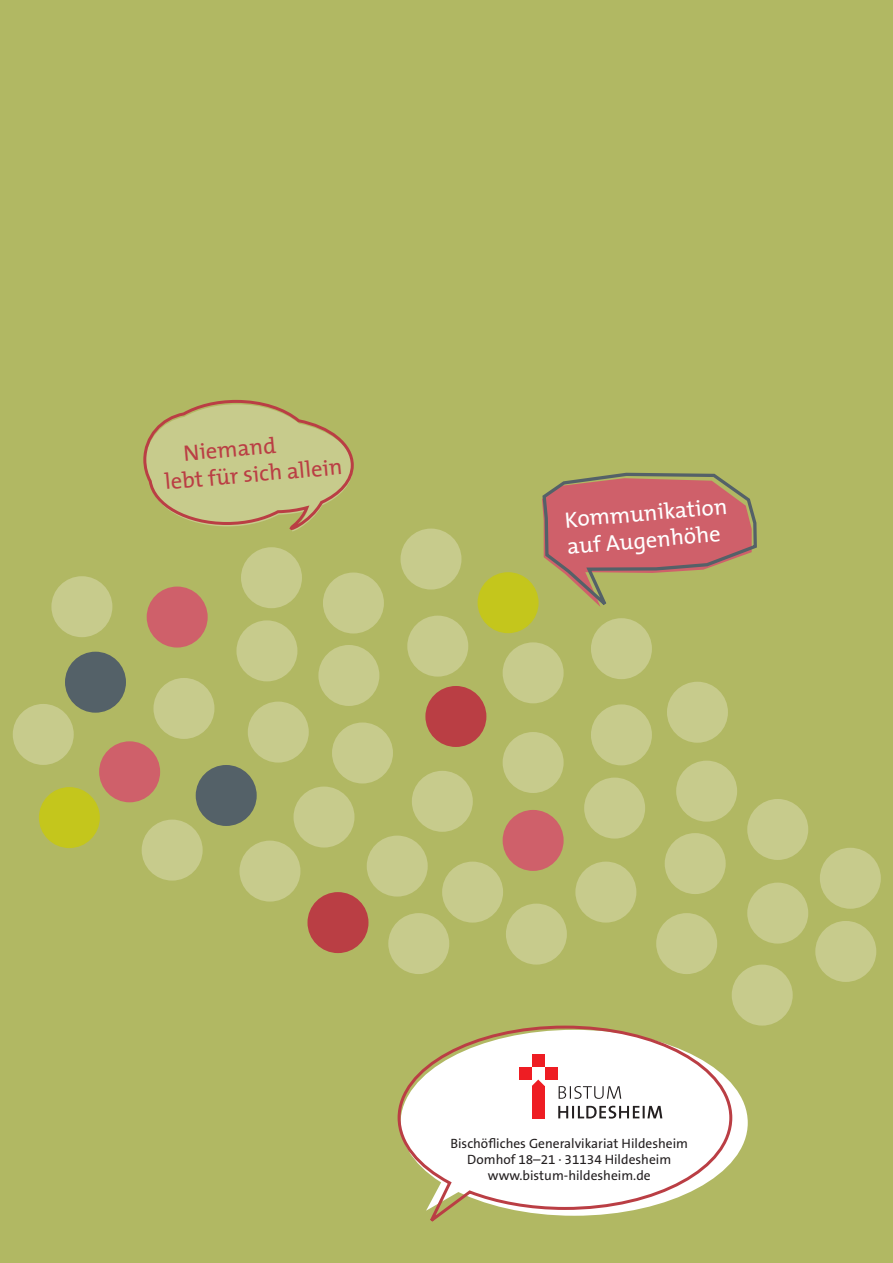
<style>
.page{position:relative;width:893px;height:1263px;background:#b1b863}
.page>*{position:absolute;margin:0;border:0;box-sizing:border-box;transform-origin:0 0}
.t1{font:22.5px/27px "The Mix";color:#fff}
.t2{font:22.5px/27px "The Mix";color:#ba3e44}
.t3{font:13.5px/16.2px "The Sans B5 Plain";color:#231f20;text-align:center}
</style>
<div class="page">
<div style="left:241px;top:547px;width:61px;height:61px;background:#c7cb8c;border-radius:50%"></div>
<div style="left:820px;top:848px;width:61px;height:61px;background:#c7cb8c;border-radius:50%"></div>
<div style="left:147px;top:586px;width:61px;height:61px;background:#cf606a;border-radius:50%"></div>
<div style="left:236px;top:620px;width:61px;height:61px;background:#c7cb8c;border-radius:50%"></div>
<div style="left:815px;top:921px;width:61px;height:61px;background:#c7cb8c;border-radius:50%"></div>
<div style="left:153px;top:678px;width:61px;height:61px;background:#c7cb8c;border-radius:50%"></div>
<div style="left:248px;top:702px;width:61px;height:60px;background:#c7cb8c;border-radius:50%"></div>
<div style="left:196px;top:765px;width:61px;height:61px;background:#546168;border-radius:50%"></div>
<div style="left:99px;top:741px;width:61px;height:61px;background:#cf606a;border-radius:50%"></div>
<div style="left:65px;top:652px;width:61px;height:61px;background:#546168;border-radius:50%"></div>
<div style="left:51px;top:576px;width:61px;height:61px;background:#c7cb8c;border-radius:50%"></div>
<div style="left:39px;top:787px;width:61px;height:61px;background:#c4c61c;border-radius:50%"></div>
<div style="left:307px;top:892px;width:61px;height:61px;background:#ba3e44;border-radius:50%"></div>
<div style="left:442px;top:861px;width:61px;height:61px;background:#c7cb8c;border-radius:50%"></div>
<div style="left:575px;top:861px;width:61px;height:61px;background:#c7cb8c;border-radius:50%"></div>
<div style="left:506px;top:903px;width:61px;height:61px;background:#c7cb8c;border-radius:50%"></div>
<div style="left:388px;top:913px;width:61px;height:61px;background:#c7cb8c;border-radius:50%"></div>
<div style="left:656px;top:913px;width:61px;height:61px;background:#c7cb8c;border-radius:50%"></div>
<div style="left:732px;top:964px;width:61px;height:61px;background:#c7cb8c;border-radius:50%"></div>
<div style="left:13px;top:704px;width:61px;height:61px;background:#c7cb8c;border-radius:50%"></div>
<div style="left:293px;top:786px;width:61px;height:61px;background:#c7cb8c;border-radius:50%"></div>
<div style="left:367px;top:835px;width:61px;height:61px;background:#c7cb8c;border-radius:50%"></div>
<div style="left:332px;top:722px;width:61px;height:61px;background:#c7cb8c;border-radius:50%"></div>
<div style="left:318px;top:645px;width:61px;height:61px;background:#c7cb8c;border-radius:50%"></div>
<div style="left:323px;top:572px;width:61px;height:61px;background:#c7cb8c;border-radius:50%"></div>
<div style="left:407px;top:616px;width:61px;height:61px;background:#c7cb8c;border-radius:50%"></div>
<div style="left:425px;top:686px;width:61px;height:61px;background:#ba3e44;border-radius:50%"></div>
<div style="left:412px;top:771px;width:61px;height:61px;background:#c7cb8c;border-radius:50%"></div>
<div style="left:503px;top:732px;width:61px;height:61px;background:#c7cb8c;border-radius:50%"></div>
<div style="left:503px;top:642px;width:61px;height:61px;background:#c7cb8c;border-radius:50%"></div>
<div style="left:591px;top:618px;width:61px;height:61px;background:#c7cb8c;border-radius:50%"></div>
<div style="left:591px;top:704px;width:61px;height:61px;background:#c7cb8c;border-radius:50%"></div>
<div style="left:667px;top:682px;width:61px;height:61px;background:#c7cb8c;border-radius:50%"></div>
<div style="left:665px;top:833px;width:61px;height:61px;background:#c7cb8c;border-radius:50%"></div>
<div style="left:676px;top:761px;width:61px;height:61px;background:#c7cb8c;border-radius:50%"></div>
<div style="left:747px;top:882px;width:61px;height:61px;background:#c7cb8c;border-radius:50%"></div>
<div style="left:747px;top:799px;width:61px;height:61px;background:#c7cb8c;border-radius:50%"></div>
<div style="left:478px;top:572px;width:61px;height:61px;background:#c4c61c;border-radius:50%"></div>
<div style="left:400px;top:528px;width:61px;height:61px;background:#c7cb8c;border-radius:50%"></div>
<div style="left:503px;top:810px;width:61px;height:61px;background:#cf606a;border-radius:50%"></div>
<div style="left:584px;top:777px;width:61px;height:61px;background:#c7cb8c;border-radius:50%"></div>
<div style="left:239px;top:840px;width:61px;height:61px;background:#c7cb8c;border-radius:50%"></div>
<div style="left:142px;top:819px;width:61px;height:61px;background:#c7cb8c;border-radius:50%"></div>
<svg style="left:542px;top:472px;width:215px;height:135px"></svg>
<svg style="left:143px;top:399px;width:211px;height:133px"></svg>
<svg style="left:397px;top:1025px;width:337px;height:197px"></svg>
<div style="left:532px;top:1053px;width:13px;height:13px;background:#ee1d23"></div>
<div style="left:545px;top:1066px;width:13px;height:13px;background:#ee1d23"></div>
<div style="left:519px;top:1066px;width:13px;height:13px;background:#ee1d23"></div>
<svg style="left:532px;top:1079px;width:13px;height:7px"></svg>
<svg style="left:558px;top:1106px;width:104px;height:12px"></svg>
<svg style="left:559px;top:1086px;width:62px;height:13px"></svg>
<div style="left:532px;top:1086px;width:13px;height:32px;background:#ee1d23"></div>
<h1 class="t2" style="left:161px;top:441px;width:180px;text-indent:21px;rotate:-5deg">Niemand<br>lebt für sich allein</h1>
<h1 class="t1" style="left:564px;top:506px;width:165px;rotate:-5deg">Kommunikation auf Augenhöhe</h1>
<p class="t3" style="left:450px;top:1135px;width:239px">Bischöfliches Generalvikariat Hildesheim<br>Domhof 18–21 · 31134 Hildesheim www.bistum-hildesheim.de</p>
</div>
